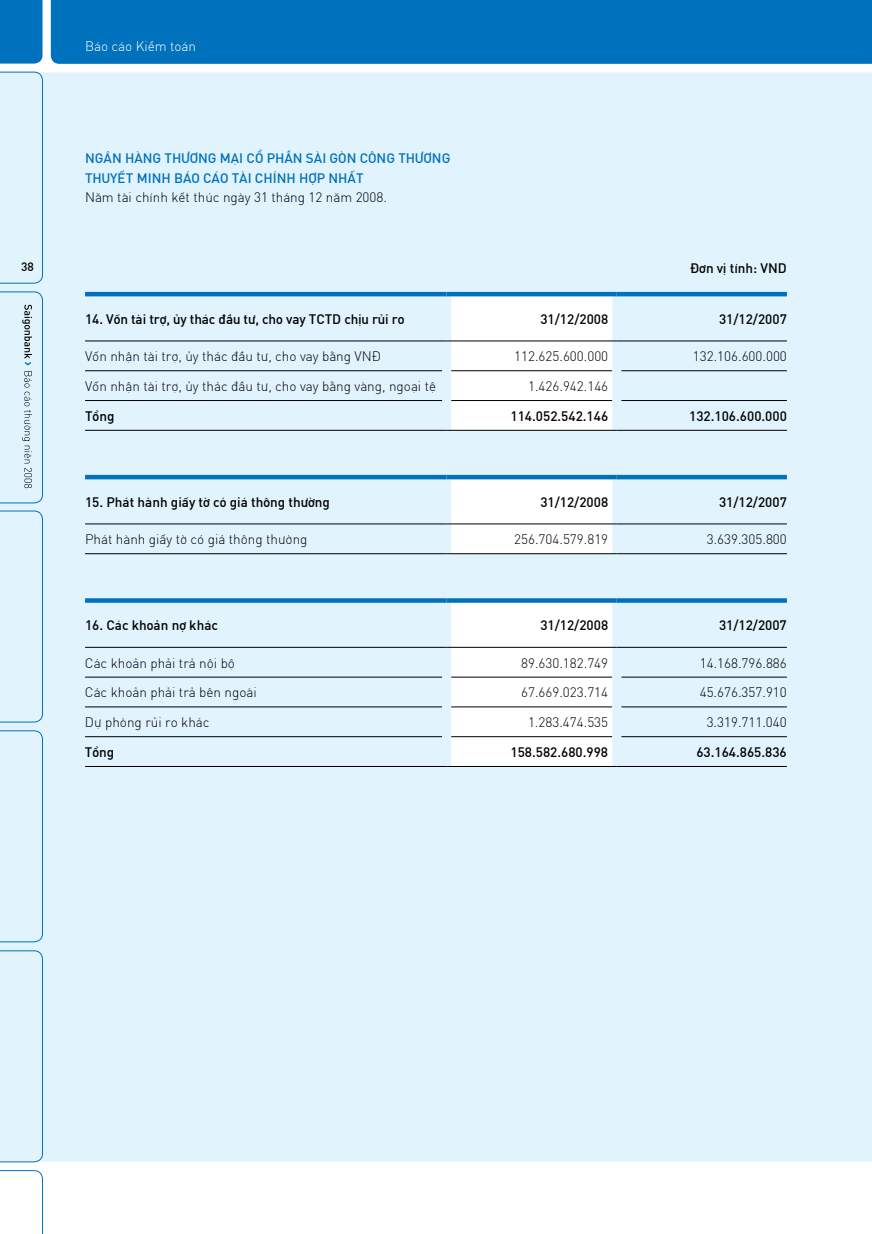
<style>
.page{position:relative;width:872px;height:1234px;background:#fff}
.page>*{position:absolute;margin:0;border:0;box-sizing:border-box;transform-origin:0 0}
.t1{font:300 13.5px "ADDIN Pro";color:#000}
.t2{font:500 13.5px "ADDIN Pro";color:#000}
.t3{font:500 13.5px/19.5px "ADDIN Pro";color:#0071bc}
.t4{font:300 13.5px "ADDIN Pro";color:#fff}
.t5{font:500 12px "ADDIN Pro";color:#000}
</style>
<div class="page">
<div style="left:0;top:72px;width:871px;height:1089px;background:#e1f4fd"></div>
<div style="left:0;top:730px;width:43px;height:211px;background:#e1f4fd"></div>
<svg style="left:0;top:1170px;width:43px;height:63px"></svg>
<div style="left:0;top:72px;width:43px;height:211px;background:#e1f4fd"></div>
<div style="left:0;top:510px;width:43px;height:212px;background:#e1f4fd"></div>
<div style="left:0;top:950px;width:43px;height:211px;background:#e1f4fd"></div>
<div style="left:51px;top:0;width:820px;height:64px;background:#0071bc"></div>
<div style="left:0;top:0;width:43px;height:64px;background:#0071bc"></div>
<svg style="left:871px;top:72px;width:1px;height:1089px"></svg>
<svg style="left:871px;top:0;width:1px;height:64px"></svg>
<svg style="left:451px;top:296px;width:161px;height:470px"></svg>
<hr style="left:85px;top:370px;width:357px;height:1px;background:#000">
<hr style="left:451px;top:370px;width:161px;height:1px;background:#000">
<hr style="left:621px;top:370px;width:166px;height:1px;background:#000">
<hr style="left:85px;top:676px;width:357px;height:1px;background:#000">
<hr style="left:451px;top:676px;width:161px;height:1px;background:#000">
<hr style="left:621px;top:676px;width:166px;height:1px;background:#000">
<hr style="left:85px;top:706px;width:357px;height:1px;background:#000">
<hr style="left:451px;top:706px;width:161px;height:1px;background:#000">
<hr style="left:621px;top:706px;width:166px;height:1px;background:#000">
<hr style="left:85px;top:400px;width:357px;height:1px;background:#000">
<hr style="left:451px;top:400px;width:161px;height:1px;background:#000">
<hr style="left:621px;top:400px;width:166px;height:1px;background:#000">
<hr style="left:85px;top:736px;width:357px;height:1px;background:#000">
<hr style="left:451px;top:736px;width:161px;height:1px;background:#000">
<hr style="left:621px;top:736px;width:166px;height:1px;background:#000">
<div style="left:442px;top:296px;width:9px;height:44px;background:#e1f4fd"></div>
<div style="left:612px;top:296px;width:9px;height:44px;background:#e1f4fd"></div>
<div style="left:442px;top:341px;width:9px;height:29px;background:#e1f4fd"></div>
<div style="left:612px;top:341px;width:9px;height:29px;background:#e1f4fd"></div>
<div style="left:442px;top:370px;width:9px;height:30px;background:#e1f4fd"></div>
<div style="left:612px;top:370px;width:9px;height:30px;background:#e1f4fd"></div>
<div style="left:442px;top:400px;width:9px;height:30px;background:#e1f4fd"></div>
<div style="left:612px;top:400px;width:9px;height:30px;background:#e1f4fd"></div>
<div style="left:442px;top:430px;width:9px;height:45px;background:#e1f4fd"></div>
<div style="left:612px;top:430px;width:9px;height:45px;background:#e1f4fd"></div>
<div style="left:442px;top:479px;width:9px;height:44px;background:#e1f4fd"></div>
<div style="left:612px;top:479px;width:9px;height:44px;background:#e1f4fd"></div>
<div style="left:442px;top:524px;width:9px;height:29px;background:#e1f4fd"></div>
<div style="left:612px;top:524px;width:9px;height:29px;background:#e1f4fd"></div>
<div style="left:442px;top:554px;width:9px;height:44px;background:#e1f4fd"></div>
<div style="left:612px;top:554px;width:9px;height:44px;background:#e1f4fd"></div>
<div style="left:442px;top:602px;width:9px;height:44px;background:#e1f4fd"></div>
<div style="left:612px;top:602px;width:9px;height:44px;background:#e1f4fd"></div>
<div style="left:442px;top:647px;width:9px;height:30px;background:#e1f4fd"></div>
<div style="left:612px;top:647px;width:9px;height:30px;background:#e1f4fd"></div>
<div style="left:442px;top:677px;width:9px;height:29px;background:#e1f4fd"></div>
<div style="left:612px;top:677px;width:9px;height:29px;background:#e1f4fd"></div>
<div style="left:442px;top:706px;width:9px;height:30px;background:#e1f4fd"></div>
<div style="left:612px;top:706px;width:9px;height:30px;background:#e1f4fd"></div>
<div style="left:442px;top:736px;width:9px;height:30px;background:#e1f4fd"></div>
<div style="left:612px;top:736px;width:9px;height:30px;background:#e1f4fd"></div>
<hr style="left:85px;top:292px;width:361px;height:4px;background:#0071bc">
<hr style="left:446px;top:292px;width:171px;height:4px;background:#0071bc">
<hr style="left:617px;top:292px;width:170px;height:4px;background:#0071bc">
<hr style="left:85px;top:475px;width:361px;height:4px;background:#0071bc">
<hr style="left:446px;top:475px;width:171px;height:4px;background:#0071bc">
<hr style="left:617px;top:475px;width:170px;height:4px;background:#0071bc">
<svg style="left:85px;top:598px;width:361px;height:4px"></svg>
<svg style="left:446px;top:598px;width:171px;height:4px"></svg>
<svg style="left:617px;top:598px;width:170px;height:4px"></svg>
<hr style="left:85px;top:766px;width:361px;height:1px;background:#000">
<hr style="left:446px;top:766px;width:171px;height:1px;background:#000">
<hr style="left:617px;top:766px;width:170px;height:1px;background:#000">
<hr style="left:85px;top:523px;width:361px;height:1px;background:#000">
<hr style="left:446px;top:523px;width:171px;height:1px;background:#000">
<hr style="left:617px;top:523px;width:170px;height:1px;background:#000">
<hr style="left:85px;top:553px;width:361px;height:1px;background:#000">
<hr style="left:446px;top:553px;width:171px;height:1px;background:#000">
<hr style="left:617px;top:553px;width:170px;height:1px;background:#000">
<hr style="left:85px;top:646px;width:361px;height:1px;background:#000">
<hr style="left:446px;top:646px;width:171px;height:1px;background:#000">
<hr style="left:617px;top:646px;width:170px;height:1px;background:#000">
<hr style="left:85px;top:430px;width:361px;height:1px;background:#000">
<hr style="left:446px;top:430px;width:171px;height:1px;background:#000">
<hr style="left:617px;top:430px;width:170px;height:1px;background:#000">
<hr style="left:85px;top:340px;width:361px;height:1px;background:#000">
<hr style="left:446px;top:340px;width:171px;height:1px;background:#000">
<hr style="left:617px;top:340px;width:170px;height:1px;background:#000">
<svg style="left:0;top:291px;width:43px;height:212px;background:#d2e7f2"></svg>
<p class="t5" style="left:21px;top:258px;width:14px">38</p>
<p class="t4" style="left:85px;top:36px;width:113px">Baùo caùo Kieåm toaùn</p>
<p class="t3" style="left:85px;top:147px;width:367px">NGAÂN HAØNG THÖÔNG MAÏI COÅPHAÀN SAØI GOØN COÂNG THÖÔNG<br>THUYEÁT MINH BAÙO CAÙO TAØI CHÍNH HÔÏP NHAÁT</p>
<p class="t1" style="left:85px;top:187px;width:303px">Naêm taøi chính keát thuùc ngaøy 31 thaùng 12 naêm 2008.</p>
<p class="t2" style="left:690px;top:257px;width:98px">Ñôn vò tính: VND</p>
<p class="t2" style="left:85px;top:308px;width:233px">14. Voán taøi trôï, uûy thaùc ñaàu tö, cho vay tctd</p>
<p class="t2" style="left:344px;top:308px;width:62px">chòu ruûi ro</p>
<p class="t2" style="left:540px;top:308px;width:69px">31/12/2008</p>
<p class="t2" style="left:719px;top:308px;width:69px">31/12/2007</p>
<p class="t1" style="left:85px;top:346px;width:297px">Voán nhaän taøi trôï, uûy thaùc ñaàu tö, cho vay baèng VNÑ</p>
<p class="t1" style="left:514px;top:346px;width:95px">112.625.600.000</p>
<p class="t1" style="left:693px;top:346px;width:95px">132.106.600.000</p>
<p class="t1" style="left:85px;top:375px;width:357px">Voán nhaän taøi trôï, uûy thaùc ñaàu tö, cho vay baèng vaøng, ngoaïi teä</p>
<p class="t1" style="left:528px;top:375px;width:82px">1.426.942.146</p>
<p class="t2" style="left:85px;top:405px;width:31px">Toång</p>
<p class="t2" style="left:510px;top:405px;width:99px">114.052.542.146</p>
<p class="t2" style="left:689px;top:405px;width:99px">132.106.600.000</p>
<p class="t2" style="left:85px;top:491px;width:246px">15. Phaùt haønh giaáy tôøcoùgiaùthoâng thöôøng</p>
<p class="t2" style="left:540px;top:491px;width:69px">31/12/2008</p>
<p class="t2" style="left:719px;top:491px;width:69px">31/12/2007</p>
<p class="t1" style="left:85px;top:529px;width:224px">Phaùt haønh giaáy tôøcoùgiaùthoâng thöôøng</p>
<p class="t1" style="left:514px;top:529px;width:95px">256.704.579.819</p>
<p class="t1" style="left:706px;top:529px;width:82px">3.639.305.800</p>
<p class="t2" style="left:85px;top:615px;width:135px">16. Caùc khoaûn nôïkhaùc</p>
<p class="t2" style="left:540px;top:615px;width:69px">31/12/2008</p>
<p class="t2" style="left:719px;top:615px;width:69px">31/12/2007</p>
<p class="t1" style="left:85px;top:652px;width:156px">Caùc khoaûn phaûi traûnoäi boä</p>
<p class="t1" style="left:521px;top:652px;width:89px">89.630.182.749</p>
<p class="t1" style="left:700px;top:652px;width:89px">14.168.796.886</p>
<p class="t1" style="left:85px;top:682px;width:175px">Caùc khoaûn phaûi traûbeân ngoaøi</p>
<p class="t1" style="left:521px;top:682px;width:89px">67.669.023.714</p>
<p class="t1" style="left:699px;top:682px;width:89px">45.676.357.910</p>
<p class="t1" style="left:85px;top:711px;width:126px">Döïphoøng ruûi ro khaùc</p>
<p class="t1" style="left:528px;top:711px;width:82px">1.283.474.535</p>
<p class="t1" style="left:706px;top:711px;width:82px">3.319.711.040</p>
<p class="t2" style="left:85px;top:741px;width:31px">Toång</p>
<p class="t2" style="left:510px;top:741px;width:99px">158.582.680.998</p>
<p class="t2" style="left:696px;top:741px;width:92px">63.164.865.836</p>
</div>
